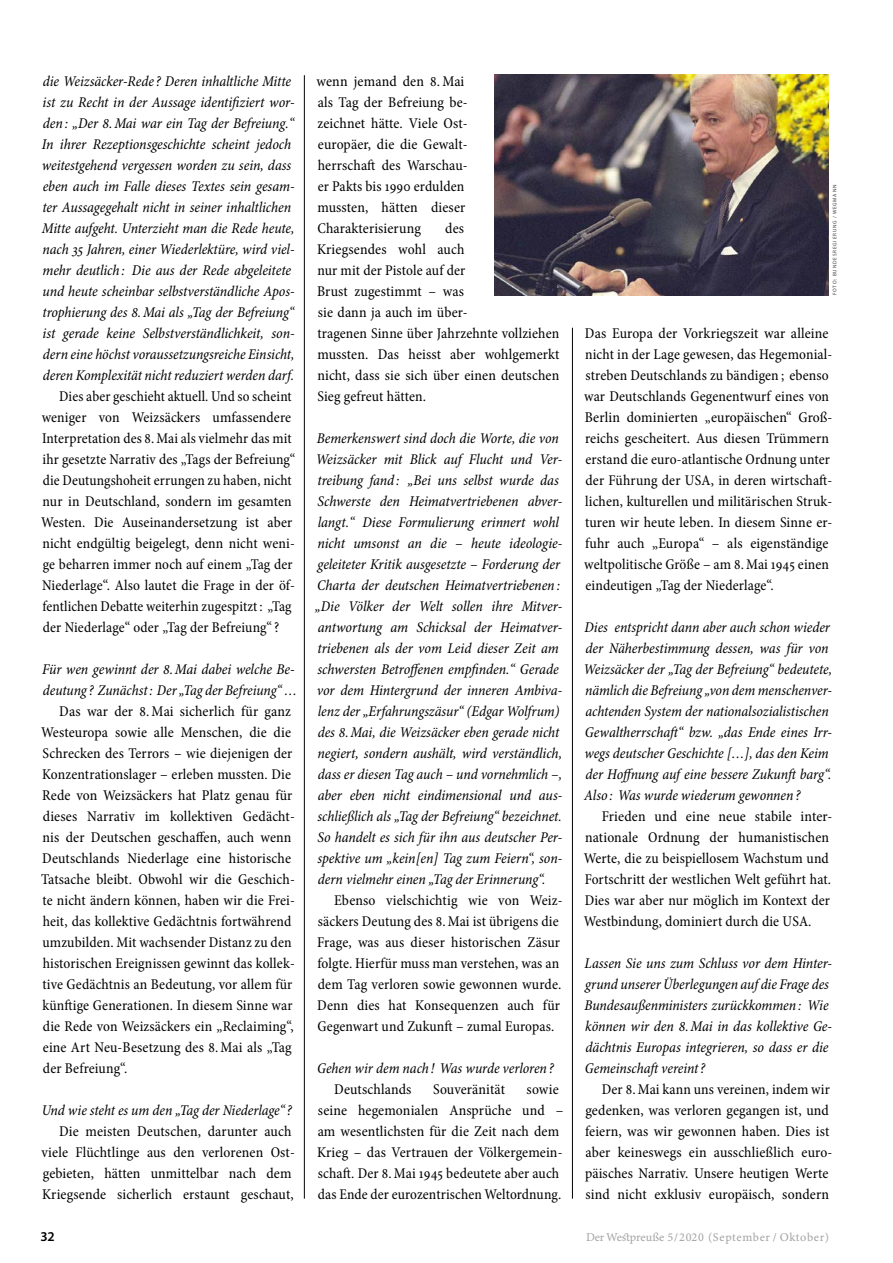
<style>
.page{position:relative;width:893px;height:1263px;background:#fff}
.page>*{position:absolute;margin:0;border:0;box-sizing:border-box;transform-origin:0 0}
.t1{font:condensed 15px/21px "Minion Pro";letter-spacing:.005em;color:#000}
.t2{font:italic condensed 15px/21px "Minion Pro";letter-spacing:-.005em;color:#000}
.t3{font:600 13.5px "Myriad Pro";color:#000}
.t4{font:12px "Minion Pro Capt";letter-spacing:.04em;color:#a4a4a4}
.t5{font:5.25px "Myriad Pro";letter-spacing:.16em;color:#3e3e3d}
</style>
<div class="page">
<img style="left:494px;top:74px;width:335px;height:221px">
<hr style="left:304px;top:75px;width:1px;height:1123px;background:#000">
<hr style="left:572px;top:328px;width:1px;height:870px;background:#000">
<p class="t2" style="left:42px;top:70px;width:254px">die Weizsäcker-Rede? Deren inhaltliche Mitte ist zu Recht in der Aussage identifiziert wor&shy;den : „Der 8.Mai war ein Tag der Befreiung.“ In ihrer Rezeptionsgeschichte scheint jedoch weitestgehend vergessen worden zu sein, dass eben auch im Falle dieses Textes sein gesam&shy;ter Aussagegehalt nicht in seiner inhaltlichen Mitte aufgeht. Unterzieht man die Rede heute, nach 35 Jahren, einer Wiederlektüre, wird viel&shy;mehr deutlich : Die aus der Rede abgeleitete und heute scheinbar selbstverständliche Apos&shy;trophierung des 8.Mai als „Tag der Befreiung“ ist gerade keine Selbstverständlichkeit, son&shy;dern eine höchst voraussetzungsreiche Einsicht, deren Komplexität nicht reduziert werden darf.</p>
<p class="t1" style="left:41px;top:385px;width:256px;text-indent:18px">Dies aber geschieht aktuell. Und so scheint weniger von Weizsäckers umfassendere Interpretation des 8.Mai als vielmehr das mit ihr gesetzte Narrativ des „Tags der Befreiung“ die Deutungshoheit errungen zu haben, nicht nur in Deutschland, sondern im gesamten Westen. Die Auseinandersetzung ist aber nicht endgültig beigelegt, denn nicht weni&shy;ge beharren immer noch auf einem „Tag der Niederlage“. Also lautet die Frage in der öf&shy;fentlichen Debatte weiterhin zugespitzt : „Tag der Niederlage“ oder „Tag der Befreiung“?</p>
<p class="t2" style="left:42px;top:658px;width:256px">Für wen gewinnt der 8.Mai dabei welche Be&shy;deutung? Zunächst: Der „Tag der Befreiung“ …</p>
<p class="t1" style="left:41px;top:700px;width:255px;text-indent:18px">Das war der 8.Mai sicherlich für ganz Westeuropa sowie alle Menschen, die die Schrecken des Terrors – wie diejenigen der Konzentrationslager – erleben mussten. Die Rede von Weizsäckers hat Platz genau für dieses Narrativ im kollektiven Gedächt&shy;nis der Deutschen geschaffen, auch wenn Deutschlands Niederlage eine historische Tatsache bleibt. Obwohl wir die Geschich&shy;te nicht ändern können, haben wir die Frei&shy;heit, das kollektive Gedächtnis fortwährend umzubilden. Mit wachsender Distanz zu den historischen Ereignissen gewinnt das kollek&shy;tive Gedächtnis an Bedeutung, vor allem für künftige Generationen. In diesem Sinne war die Rede von Weizsäckers ein „Reclaiming“, eine Art Neu-Besetzung des 8.Mai als „Tag der Befreiung“.</p>
<p class="t2" style="left:42px;top:1099px;width:252px">Und wie steht es um den „Tag der Niederlage“?</p>
<p class="t1" style="left:42px;top:1120px;width:255px;text-indent:18px">Die meisten Deutschen, darunter auch viele Flüchtlinge aus den verlorenen Ost&shy;gebieten, hätten unmittelbar nach dem Kriegsende sicherlich erstaunt geschaut,</p>
<p class="t1" style="left:317px;top:70px;width:153px">wenn jemand den 8.Mai als Tag der Befreiung be&shy;zeichnet hätte. Viele Ost&shy;europäer, die die Gewalt&shy;herrschaft des Warschau&shy;er Pakts bis 1990 erdulden mussten, hätten dieser<br>Charakterisierung</p>
<p class="t1" style="left:317px;top:217px;width:244px;text-indent:128px">des<br>Kriegsendes wohl auch<br>nur mit der Pistole auf der<br>Brust zugestimmt – was<br>sie dann ja auch im über-<br>tragenen Sinne über Jahrzehnte vollziehen mussten. Das heisst aber wohlgemerkt nicht, dass sie sich über einen deutschen<br>Sieg gefreut hätten.</p>
<p class="t2" style="left:315px;top:427px;width:249px">Bemerkenswert sind doch die Worte, die von Weizsäcker mit Blick auf Flucht und Ver&shy;treibung fand : „Bei uns selbst wurde das Schwerste den Heimatvertriebenen abver&shy;langt.“ Diese Formulierung erinnert wohl nicht umsonst an die – heute ideologie&shy;geleiteter Kritik ausgesetzte – Forderung der Charta der deutschen Heimatvertriebenen : „Die Völker der Welt sollen ihre Mitver&shy;antwortung am Schicksal der Heimatver&shy;triebenen als der vom Leid dieser Zeit am schwersten Betroffenen empfinden.“ Gerade vor dem Hintergrund der inneren Ambiva&shy;lenz der „Erfahrungszäsur“ (Edgar Wolfrum) des 8.Mai, die Weizsäcker eben gerade nicht negiert, sondern aushält, wird verständlich, dass er diesen Tag auch – und vornehmlich –, aber eben nicht eindimensional und aus&shy;schließlich als „Tag der Befreiung“ bezeichnet.<br>So handelt es sich für ihn aus deutscher Per&shy;spektive um „kein[en] Tag zum Feiern“, son&shy;dern vielmehr einen „Tag der Erinnerung“.</p>
<p class="t1" style="left:317px;top:889px;width:247px;text-indent:17px">Ebenso vielschichtig wie von Weiz&shy;säckers Deutung des 8.Mai ist übrigens die Frage, was aus dieser historischen Zäsur folgte. Hierfür muss man verstehen, was an dem Tag verloren sowie gewonnen wurde.<br>Denn dies hat Konsequenzen auch für Gegenwart und Zukunft – zumal Europas.</p>
<p class="t2" style="left:317px;top:1057px;width:238px">Gehen wir dem nach ! Was wurde verloren ?</p>
<p class="t1" style="left:334px;top:1078px;width:79px">Deutschlands</p>
<p class="t1" style="left:433px;top:1078px;width:73px">Souveränität</p>
<p class="t1" style="left:317px;top:1078px;width:248px;text-indent:210px">sowie seine hegemonialen Ansprüche und – am wesentlichsten für die Zeit nach dem Krieg – das Vertrauen der Völkergemein&shy;schaft. Der 8.Mai 1945 bedeutete aber auch das Ende der eurozentrischen Weltordnung.</p>
<p class="t5" style="left:831px;top:295px;width:112px;rotate:-90deg">FOTO: BUNDESREGIERUNG / WEGMANN</p>
<p class="t1" style="left:584px;top:322px;width:250px">Das Europa der Vorkriegszeit war alleine nicht in der Lage gewesen, das Hegemonial&shy;streben Deutschlands zu bändigen ; ebenso war Deutschlands Gegenentwurf eines von Berlin dominierten „europäischen“ Groß&shy;reichs gescheitert. Aus diesen Trümmern erstand die euro-atlantische Ordnung unter der Führung der USA, in deren wirtschaft&shy;lichen, kulturellen und militärischen Struk&shy;turen wir heute leben. In diesem Sinne er&shy;fuhr auch „Europa“ – als eigenständige weltpolitische Größe – am 8.Mai 1945 einen eindeutigen „Tag der Niederlage“.</p>
<p class="t2" style="left:583px;top:616px;width:250px">Dies entspricht dann aber auch schon wieder der Näherbestimmung dessen, was für von Weizsäcker der „Tag der Befreiung“ bedeutete, nämlich die Befreiung „von dem menschenver&shy;achtenden System der nationalsozialistischen Gewaltherrschaft“ bzw. „das Ende eines Irr&shy;wegs deutscher Geschichte […], das den Keim der Hoffnung auf eine bessere Zukunft barg“.<br>Also : Was wurde wiederum gewonnen ?</p>
<p class="t1" style="left:584px;top:805px;width:250px;text-indent:18px">Frieden und eine neue stabile inter&shy;nationale Ordnung der humanistischen Werte, die zu beispiellosem Wachstum und Fortschritt der westlichen Welt geführt hat.<br>Dies war aber nur möglich im Kontext der Westbindung, dominiert durch die USA.</p>
<p class="t2" style="left:585px;top:952px;width:249px">Lassen Sie uns zum Schluss vor dem Hinter&shy;grund unserer Überlegungen aufdie Frage des Bundesaußenministers zurückkommen : Wie können wir den 8.Mai in das kollektive Ge&shy;dächtnis Europas integrieren, so dass er die Gemeinschaft vereint?</p>
<p class="t1" style="left:585px;top:1078px;width:249px;text-indent:17px">Der 8.Mai kann uns vereinen, indem wir gedenken, was verloren gegangen ist, und feiern, was wir gewonnen haben. Dies ist aber keineswegs ein ausschließlich euro&shy;päisches Narrativ. Unsere heutigen Werte sind nicht exklusiv europäisch, sondern</p>
<p class="t3" style="left:40px;top:1227px;width:16px">32</p>
<p class="t4" style="left:586px;top:1228px;width:245px">Der Westpreuße 5/2020 (September / Oktober)</p>
</div>
